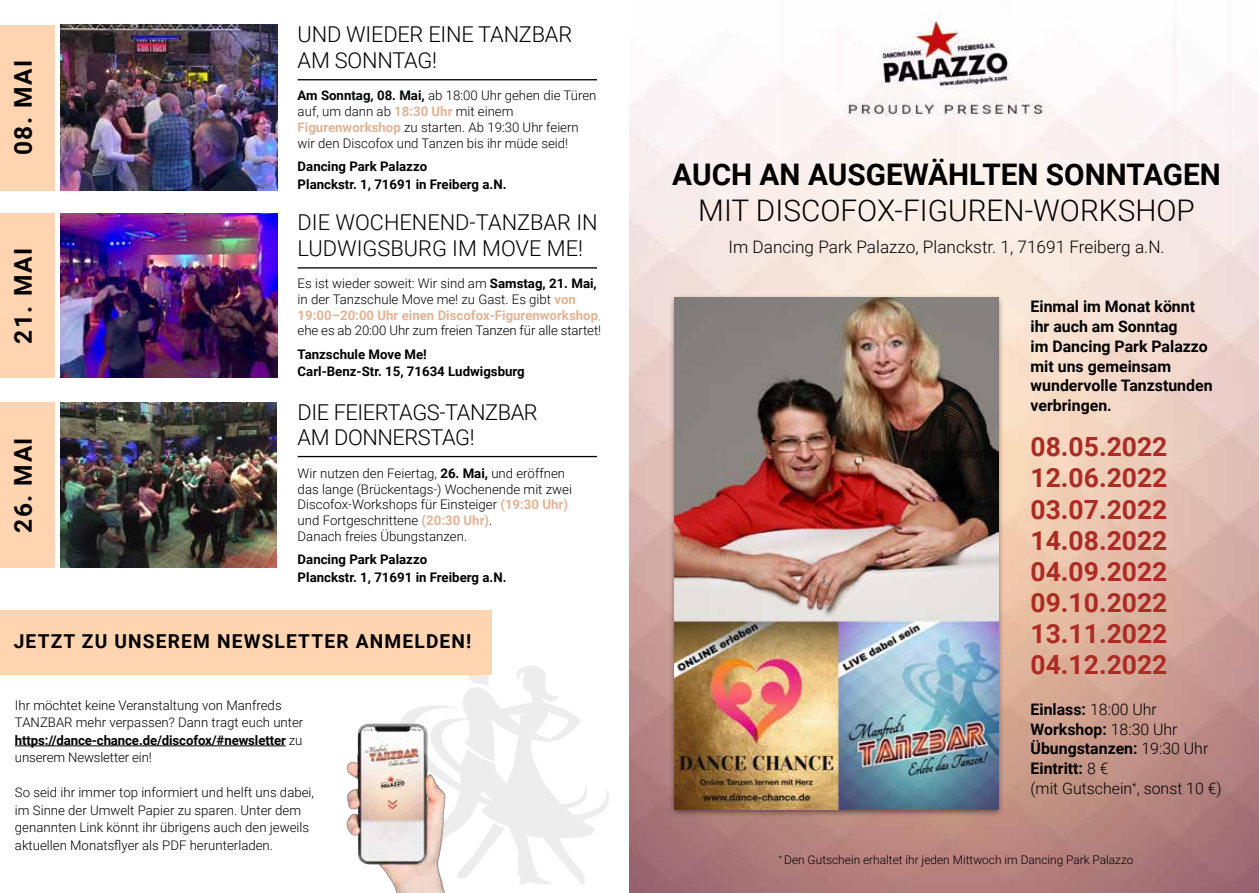
<style>
.page{position:relative;width:1259px;height:893px;background:#fff}
.page>*{position:absolute;margin:0;border:0;box-sizing:border-box;transform-origin:0 0}
.t1{font:300 29.7px "Roboto";color:#000}
.t2{font:700 29.7px "Roboto";color:#000}
.t3{font:700 26.4px/31px "Roboto";color:#ac2b23;text-align:justify}
.t4{font:700 24.45px "Roboto";letter-spacing:.06em;color:#000}
.t5{font:300 21.75px/25.8px "Roboto";letter-spacing:-.01em;color:#000}
.t6{font:700 19.2px "Roboto";letter-spacing:.06em;color:#000}
.t7{font:300 17.25px "Roboto";color:#000}
.t8{font:700 15.9px/19.8px "Roboto";color:#000}
.t9{font:300 15.9px/19.8px "Roboto";color:#000}
.t10{font:300 13.2px/15.9px "Roboto";color:#000}
.t11{font:700 13.2px/17.4px "Roboto";color:#000}
.t12{font:300 13.2px/15.9px "Roboto";color:#030406}
.t13{font:300 11.85px "Roboto";color:#000}
.s1{font-weight:700}
.s2{font-weight:700;color:#e3b394}
.s3{color:#adcb4d}
</style>
<div class="page">
<img style="left:629px;top:13px;width:630px;height:880px">
<svg style="left:455px;top:666px;width:154px;height:219px"></svg>
<img style="left:60px;top:25px;width:217px;height:165px">
<img style="left:60px;top:214px;width:218px;height:164px">
<img style="left:60px;top:402px;width:217px;height:166px">
<div style="left:0;top:25px;width:54px;height:165px;background:#ffd5b1"></div>
<div style="left:0;top:214px;width:54px;height:164px;background:#ffd5b1"></div>
<div style="left:0;top:402px;width:54px;height:166px;background:#ffd5b1"></div>
<hr style="left:15px;top:745px;width:271px;height:1px;background:#000">
<img style="left:648px;top:249px;width:611px;height:581px">
<img style="left:674px;top:297px;width:324px;height:512px">
<div style="left:0;top:610px;width:492px;height:65px;background:#ffd5b1"></div>
<img style="left:346px;top:705px;width:109px;height:188px">
<hr style="left:298px;top:79px;width:299px;height:1px;background:#000">
<hr style="left:298px;top:267px;width:299px;height:2px;background:#000">
<hr style="left:298px;top:456px;width:299px;height:1px;background:#000">
<h3 class="t4" style="left:6px;top:155px;width:97px;rotate:-90deg">08. MAI</h3>
<h3 class="t4" style="left:6px;top:344px;width:97px;rotate:-90deg">21. MAI</h3>
<h3 class="t4" style="left:6px;top:533px;width:97px;rotate:-90deg">26. MAI</h3>
<h3 class="t5" style="left:298px;top:21px;width:276px">UND WIEDER EINE TANZBAR<br>AM SONNTAG!</h3>
<p class="t12" style="left:298px;top:87px;width:300px"><span class="s1">Am Sonntag, 08. Mai,</span> ab 18:00 Uhr gehen die Türen auf, um dann ab <span class="s2">18:30 Uhr</span> mit einem <span class="s2">Figurenworkshop</span> zu starten. Ab 19:30 Uhr feiern wir den Discofox und Tanzen bis ihr müde seid!</p>
<p class="t11" style="left:298px;top:158px;width:210px">Dancing Park Palazzo<br>Planckstr. 1, 71691 in Freiberg a.N.</p>
<h3 class="t5" style="left:298px;top:209px;width:301px">DIE WOCHENEND-TANZBAR IN<br>LUDWIGSBURG IM MOVE ME!</h3>
<p class="t10" style="left:298px;top:275px;width:305px">Es ist wieder soweit: Wir sind am <span class="s1">Samstag, 21. Mai, </span>in der Tanzschule Move me! zu Gast. Es gibt <span class="s2">von 19:00–20:00 Uhr einen Discofox-Figurenworkshop</span><span class="s3">, </span>ehe es ab 20:00 Uhr zum freien Tanzen für alle startet!</p>
<p class="t11" style="left:298px;top:345px;width:229px">Tanzschule Move Me!<br>Carl-Benz-Str. 15, 71634 Ludwigsburg</p>
<h3 class="t5" style="left:298px;top:398px;width:242px">DIE FEIERTAGS-TANZBAR<br>AM DONNERSTAG!</h3>
<p class="t10" style="left:298px;top:464px;width:276px">Wir nutzen den Feiertag, <span class="s1">26. Mai,</span> und eröffnen das lange (Brückentags-) Wochenende mit zwei Discofox-Workshops für Einsteiger <span class="s2">(19:30 Uhr) </span>und Fortgeschrittene <span class="s2">(20:30 Uhr)</span>.<br>Danach freies Übungstanzen.</p>
<p class="t11" style="left:298px;top:550px;width:210px">Dancing Park Palazzo<br>Planckstr. 1, 71691 in Freiberg a.N.</p>
<h3 class="t6" style="left:14px;top:628px;width:459px">JETZT ZU UNSEREM NEWSLETTER ANMELDEN!</h3>
<p class="t10" style="left:15px;top:696px;width:290px;line-height:17.4px">Ihr möchtet keine Veranstaltung von Manfreds TANZBAR mehr verpassen? Dann tragt euch unter <span class="s1">https://dance-chance.de/discofox/#newsletter</span> zu unserem Newsletter ein!</p>
<p class="t10" style="left:15px;top:783px;width:300px;line-height:17.4px">So seid ihr immer top informiert und helft uns dabei, im Sinne der Umwelt Papier zu sparen. Unter dem genannten Link könnt ihr übrigens auch den jeweils aktuellen Monatsflyer als PDF herunterladen.</p>
<h1 class="t2" style="left:672px;top:154px;width:550px">AUCH AN AUSGEWÄHLTEN SONNTAGEN</h1>
<h1 class="t1" style="left:698px;top:189px;width:498px">MIT DISCOFOX-FIGUREN-WORKSHOP</h1>
<h3 class="t7" style="left:728px;top:234px;width:437px">Im Dancing Park Palazzo, Planckstr. 1, 71691 Freiberg a.N.</h3>
<p class="t8" style="left:1030px;top:296px;width:184px">Einmal im Monat könnt ihr auch am Sonntag<br>im Dancing Park Palazzo mit uns gemeinsam wundervolle Tanzstunden verbringen.</p>
<h2 class="t3" style="left:1030px;top:430px;width:138px">08.05.2022<br>12.06.2022<br>03.07.2022<br>14.08.2022<br>04.09.2022<br>09.10.2022<br>13.11.2022<br>04.12.2022</h2>
<p class="t9" style="left:1030px;top:699px;width:193px"><span class="s1">Einlass:</span> 18:00 Uhr<br><span class="s1">Workshop:</span> 18:30 Uhr<br><span class="s1">Übungstanzen:</span> 19:30 Uhr<br><span class="s1">Eintritt:</span> 8 €<br>(mit Gutschein<sup>*</sup>, sonst 10 €)</p>
<p class="t13" style="left:779px;top:851px;width:356px"><sup>*</sup> Den Gutschein erhaltet ihr jeden Mittwoch im Dancing Park Palazzo</p>
</div>
